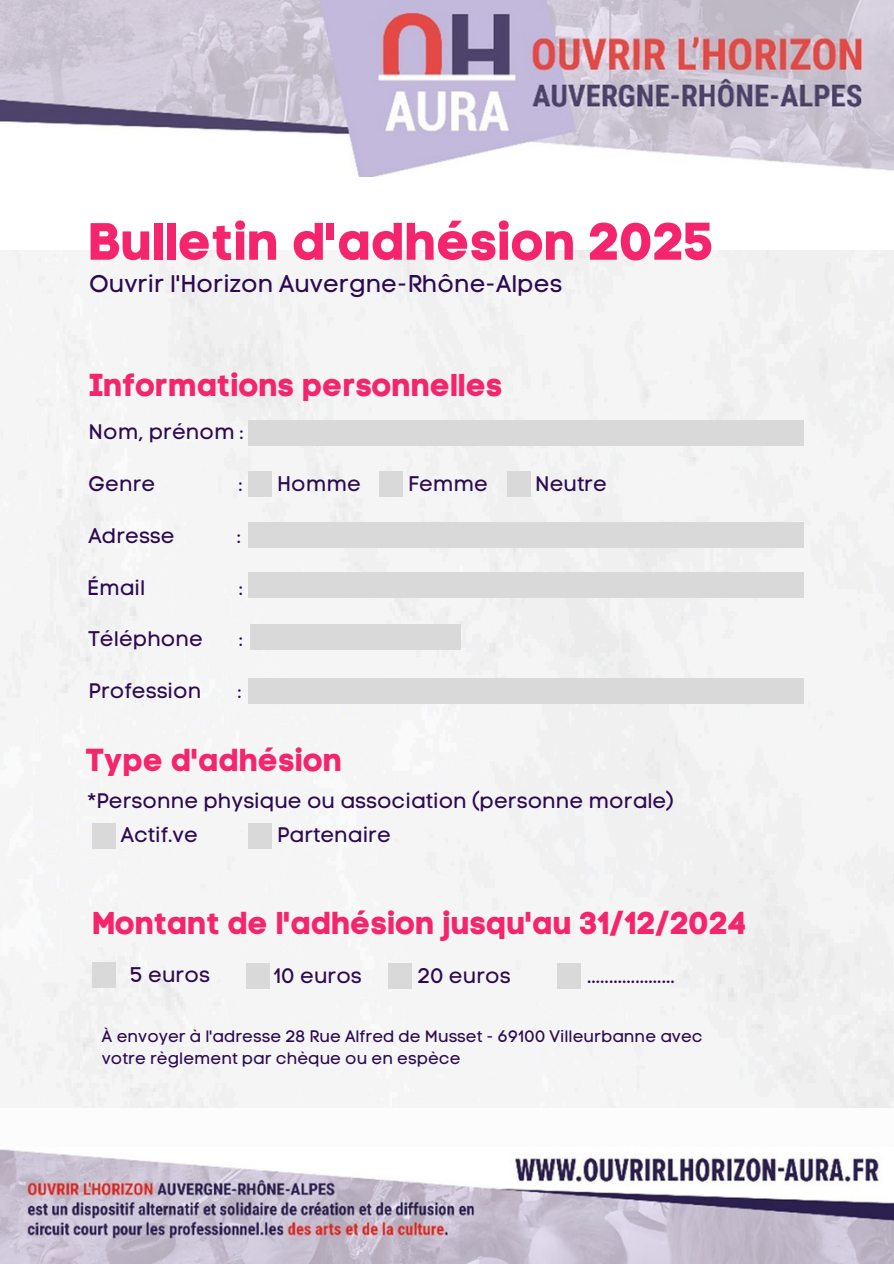
<style>
.page{position:relative;width:894px;height:1264px;background:#fff}
.page>*{position:absolute;margin:0;border:0;box-sizing:border-box;transform-origin:0 0}
.t1{font:52.2px "Code Pro Bold LC";color:#f4256c}
.t2{font:31.5px "Code Pro Bold LC";color:#f4256c}
.t3{font:24px "Code Pro Normal LC";color:#2c0a52}
.t4{font:21px "Code Pro Normal LC";color:#2c0a52}
.t5{font:16.5px/22.5px "Code Pro Normal LC";color:#2c0a52}
</style>
<div class="page">
<div style="left:248px;top:420px;width:555px;height:25px;background:#d9d9d9"></div>
<div style="left:248px;top:471px;width:24px;height:25px;background:#d9d9d9"></div>
<div style="left:92px;top:823px;width:24px;height:25px;background:#d9d9d9"></div>
<div style="left:248px;top:823px;width:24px;height:25px;background:#d9d9d9"></div>
<div style="left:379px;top:471px;width:24px;height:25px;background:#d9d9d9"></div>
<div style="left:248px;top:572px;width:555px;height:25px;background:#d9d9d9"></div>
<div style="left:250px;top:624px;width:211px;height:25px;background:#d9d9d9"></div>
<div style="left:248px;top:678px;width:555px;height:25px;background:#d9d9d9"></div>
<div style="left:506px;top:471px;width:24px;height:25px;background:#d9d9d9"></div>
<div style="left:248px;top:522px;width:555px;height:25px;background:#d9d9d9"></div>
<div style="left:92px;top:962px;width:24px;height:25px;background:#d9d9d9"></div>
<div style="left:246px;top:963px;width:24px;height:25px;background:#d9d9d9"></div>
<div style="left:388px;top:963px;width:24px;height:25px;background:#d9d9d9"></div>
<div style="left:557px;top:963px;width:24px;height:25px;background:#d9d9d9"></div>
<img style="left:0;top:0;width:893px;height:177px">
<img style="left:0;top:1149px;width:893px;height:113px">
<h1 class="t1" style="left:88px;top:210px;width:628px">Bulletin d'adhésion 2025</h1>
<h4 class="t3" style="left:90px;top:269px;width:474px">Ouvrir l'Horizon Auvergne-Rhône-Alpes</h4>
<h4 class="t2" style="left:89px;top:366px;width:415px">Informations personnelles</h4>
<p class="t4" style="left:89px;top:419px;width:156px">Nom, prénom :</p>
<p class="t4" style="left:89px;top:471px;width:68px">Genre</p>
<p class="t4" style="left:239px;top:471px;width:5px">:</p>
<p class="t4" style="left:89px;top:523px;width:88px">Adresse</p>
<p class="t4" style="left:237px;top:523px;width:5px">:</p>
<p class="t4" style="left:89px;top:574px;width:58px">Émail</p>
<p class="t4" style="left:239px;top:574px;width:5px">:</p>
<p class="t4" style="left:89px;top:626px;width:116px">Téléphone</p>
<p class="t4" style="left:239px;top:626px;width:5px">:</p>
<p class="t4" style="left:89px;top:678px;width:114px">Profession</p>
<p class="t4" style="left:238px;top:678px;width:5px">:</p>
<h4 class="t4" style="left:277px;top:470px;width:85px">Homme</h4>
<h4 class="t2" style="left:85px;top:741px;width:259px">Type d'adhésion</h4>
<h3 class="t4" style="left:408px;top:470px;width:82px">Femme</h3>
<h2 class="t4" style="left:535px;top:471px;width:73px">Neutre</h2>
<h4 class="t4" style="left:88px;top:787px;width:587px">*Personne physique ou association (personne morale)</h4>
<h4 class="t4" style="left:121px;top:822px;width:79px">Actif.ve</h4>
<h4 class="t4" style="left:277px;top:822px;width:115px">Partenaire</h4>
<h2 class="t2" style="left:92px;top:903px;width:656px">Montant de l'adhésion jusqu'au 31/12/2024</h2>
<h4 class="t4" style="left:130px;top:962px;width:81px">5 euros</h4>
<h4 class="t4" style="left:417px;top:962px;width:95px">20 euros</h4>
<h2 class="t4" style="left:273px;top:963px;width:90px">10 euros</h2>
<h4 class="t4" style="left:587px;top:962px;width:89px">....................</h4>
<p class="t5" style="left:102px;top:1024px;width:602px">À envoyer à l'adresse 28 Rue Alfred de Musset - 69100 Villeurbanne avec votre règlement par chèque ou en espèce</p>
</div>
